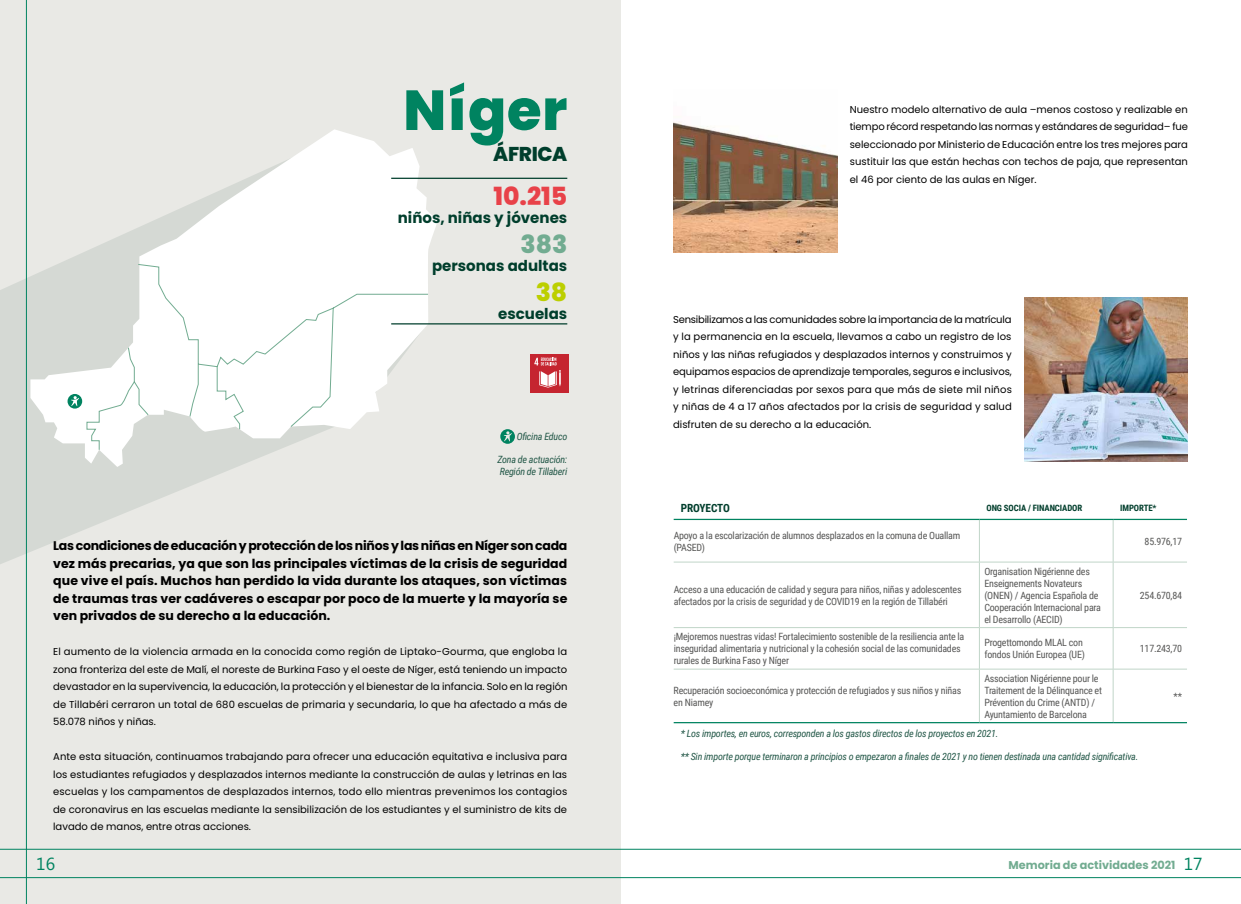
<style>
.page{position:relative;width:1241px;height:904px;background:#fff}
.page>*{position:absolute;margin:0;border:0;box-sizing:border-box;transform-origin:0 0}
.t1{font:800 56.25px "Poppins";letter-spacing:.015em;color:#008360}
.t2{font:800 25px "Poppins";color:#e84249}
.t3{font:800 25px "Poppins";color:#72ac91}
.t4{font:800 25px "Poppins";color:#bccf00}
.t5{font:800 20px "Poppins";letter-spacing:-.02em;color:#003e2c}
.t6{font:17.5px "Segoe";color:#008360}
.t7{font:700 15px "Poppins";color:#003e2c}
.t8{font:700 12.5px/17.5px "Poppins";color:#000;text-align:justify}
.t9{font:700 11.25px "Poppins";color:#72ac91}
.t10{font:700 11.25px "Roboto Condensed";letter-spacing:-.01em;color:#003e2c}
.t11{font:10px/17.5px "Poppins";color:#000;text-align:justify}
.t12{font:10px/12px "Roboto Condensed";letter-spacing:-.025em;color:#575756}
.t13{font:italic 10px/12px "Roboto Condensed";letter-spacing:-.025em;color:#225747}
.t14{font:700 8.75px "Roboto Condensed";letter-spacing:-.01em;color:#003e2c}
.s1{font-family:"Segoe";font-weight:400;font-size:17.5px;color:#008360}
</style>
<div class="page">
<div style="left:0;top:0;width:621px;height:904px;background:#e9e9e5"></div>
<svg style="left:500px;top:429px;width:15px;height:15px"></svg>
<div style="left:530px;top:354px;width:39px;height:39px;background:#c52530"></div>
<svg style="left:534px;top:357px;width:26px;height:30px"></svg>
<svg style="left:673px;top:520px;width:513px;height:204px"></svg>
<hr style="left:978px;top:520px;width:1px;height:41px;background:#c0d5c8">
<hr style="left:1112px;top:520px;width:1px;height:41px;background:#c0d5c8">
<hr style="left:673px;top:561px;width:306px;height:1px;background:#c0d5c8">
<hr style="left:979px;top:561px;width:133px;height:1px;background:#c0d5c8">
<hr style="left:978px;top:562px;width:1px;height:65px;background:#c0d5c8">
<hr style="left:1112px;top:561px;width:74px;height:1px;background:#c0d5c8">
<hr style="left:1112px;top:562px;width:1px;height:65px;background:#c0d5c8">
<hr style="left:673px;top:627px;width:306px;height:1px;background:#c0d5c8">
<hr style="left:979px;top:627px;width:133px;height:1px;background:#c0d5c8">
<hr style="left:978px;top:628px;width:1px;height:40px;background:#c0d5c8">
<hr style="left:1112px;top:627px;width:74px;height:1px;background:#c0d5c8">
<hr style="left:1112px;top:628px;width:1px;height:40px;background:#c0d5c8">
<hr style="left:673px;top:668px;width:306px;height:1px;background:#c0d5c8">
<hr style="left:979px;top:668px;width:133px;height:1px;background:#c0d5c8">
<hr style="left:978px;top:669px;width:1px;height:53px;background:#c0d5c8">
<hr style="left:1112px;top:668px;width:74px;height:1px;background:#c0d5c8">
<hr style="left:1112px;top:669px;width:1px;height:53px;background:#c0d5c8">
<hr style="left:673px;top:519px;width:306px;height:1px;background:#008360">
<hr style="left:979px;top:519px;width:133px;height:1px;background:#008360">
<hr style="left:1112px;top:519px;width:74px;height:1px;background:#008360">
<hr style="left:673px;top:722px;width:306px;height:1px;background:#008360">
<hr style="left:979px;top:722px;width:133px;height:1px;background:#008360">
<hr style="left:1112px;top:722px;width:74px;height:1px;background:#008360">
<svg style="left:0;top:140px;width:236px;height:428px;fill:#d5d9d4"></svg>
<svg style="left:30px;top:129px;width:407px;height:338px"></svg>
<svg style="left:86px;top:263px;width:343px;height:188px;background:#f4f5f4"></svg>
<hr style="left:391px;top:323px;width:176px;height:1px;background:#003e2c">
<hr style="left:391px;top:178px;width:176px;height:1px;background:#003e2c">
<img style="left:673px;top:121px;width:164px;height:132px">
<img style="left:1024px;top:298px;width:163px;height:163px">
<svg style="left:67px;top:394px;width:15px;height:14px"></svg>
<hr style="left:26px;top:0;width:1px;height:904px;background:#008360">
<hr style="left:0;top:877px;width:1240px;height:1px;background:#008360">
<hr style="left:0;top:849px;width:1240px;height:1px;background:#008360">
<h1 class="t1" style="left:403px;top:78px;width:165px">Níger</h1>
<h3 class="t5" style="left:493px;top:142px;width:75px">ÁFRICA</h3>
<h2 class="t2" style="left:493px;top:181px;width:75px">10.215</h2>
<h3 class="t7" style="left:398px;top:209px;width:171px">niños, niñas y jóvenes</h3>
<h2 class="t3" style="left:520px;top:229px;width:48px">383</h2>
<h3 class="t7" style="left:432px;top:257px;width:137px">personas adultas</h3>
<h2 class="t4" style="left:535px;top:277px;width:33px">38</h2>
<h3 class="t7" style="left:498px;top:305px;width:71px">escuelas</h3>
<p class="t13" style="left:516px;top:430px;width:52px">Oficina Educo</p>
<p class="t13" style="left:497px;top:453px;width:71px">Zona de actuación:<br>Región de Tillaberi</p>
<p class="t8" style="left:53px;top:537px;width:515px">Las condiciones de educación y protección de los niños y las niñas en Níger son cada vez más precarias, ya que son las principales víctimas de la crisis de seguridad que vive el país. Muchos han perdido la vida durante los ataques, son víctimas de traumas tras ver cadáveres o escapar por poco de la muerte y la mayoría se ven privados de su derecho a la educación.</p>
<p class="t11" style="left:53px;top:643px;width:516px">El aumento de la violencia armada en la conocida como región de Liptako-Gourma, que engloba la zona fronteriza del este de Malí, el noreste de Burkina Faso y el oeste de Níger, está teniendo un impacto devastador en la supervivencia, la educación, la protección y el bienestar de la infancia. Solo en la región de Tillabéri cerraron un total de 680 escuelas de primaria y secundaria, lo que ha afectado a más de 58.078 niños y niñas.</p>
<p class="t11" style="left:53px;top:748px;width:515px">Ante esta situación, continuamos trabajando para ofrecer una educación equitativa e inclusiva para los estudiantes refugiados y desplazados internos mediante la construcción de aulas y letrinas en las escuelas y los campamentos de desplazados internos, todo ello mientras prevenimos los contagios de coronavirus en las escuelas mediante la sensibilización de los estudiantes y el suministro de kits de lavado de manos, entre otras acciones.</p>
<p class="t11" style="left:849px;top:100px;width:339px">Nuestro modelo alternativo de aula –menos costoso y realizable en tiempo récord respetando las normas y estándares de seguridad– fue seleccionado por Ministerio de Educación entre los tres mejores para sustituir las que están hechas con techos de paja, que representan el 46 por ciento de las aulas en Níger.</p>
<p class="t11" style="left:673px;top:310px;width:340px">Sensibilizamos a las comunidades sobre la importancia de la matrícula y la permanencia en la escuela, llevamos a cabo un registro de los niños y las niñas refugiados y desplazados internos y construimos y equipamos espacios de aprendizaje temporales, seguros e inclusivos, y letrinas diferenciadas por sexos para que más de siete mil niños y niñas de 4 a 17 años afectados por la crisis de seguridad y salud disfruten de su derecho a la educación.</p>
<p class="t10" style="left:680px;top:499px;width:51px">PROYECTO</p>
<p class="t14" style="left:986px;top:501px;width:97px">ONG SOCIA / FINANCIADOR</p>
<p class="t14" style="left:1119px;top:501px;width:38px">IMPORTE*</p>
<p class="t12" style="left:673px;top:528px;width:288px">Apoyo a la escolarización de alumnos desplazados en la comuna de Ouallam (PASED)</p>
<p class="t12" style="left:1144px;top:534px;width:39px">85.976,17</p>
<p class="t12" style="left:673px;top:582px;width:289px">Acceso a una educación de calidad y segura para niños, niñas y adolescentes afectados por la crisis de seguridad y de COVID19 en la región de Tillabéri</p>
<p class="t12" style="left:984px;top:564px;width:118px">Organisation Nigérienne des<br>Enseignements Novateurs (ONEN) / Agencia Española de<br>Cooperación Internacional para el Desarrollo (AECID)</p>
<p class="t12" style="left:1139px;top:588px;width:44px">254.670,84</p>
<p class="t12" style="left:673px;top:630px;width:292px">¡Mejoremos nuestras vidas! Fortalecimiento sostenible de la resiliencia ante la inseguridad alimentaria y nutricional y la cohesión social de las comunidades rurales de Burkina Faso y Níger</p>
<p class="t12" style="left:984px;top:636px;width:102px">Progettomondo MLAL con fondos Unión Europea (UE)</p>
<p class="t12" style="left:1139px;top:642px;width:44px">117.243,70</p>
<p class="t12" style="left:673px;top:683px;width:289px">Recuperación socioeconómica y protección de refugiados y sus niños y niñas en Niamey</p>
<p class="t12" style="left:984px;top:671px;width:119px">Association Nigérienne pour le<br>Traitement de la Délinquance et<br>Prévention du Crime (ANTD) /<br>Ayuntamiento de Barcelona</p>
<p class="t12" style="left:1173px;top:689px;width:10px">**</p>
<p class="t13" style="left:680px;top:727px;width:319px">* Los importes, en euros, corresponden a los gastos directos de los proyectos en 2021.</p>
<p class="t13" style="left:680px;top:750px;width:459px">** Sin importe porque terminaron a principios o empezaron a finales de 2021 y no tienen destinada una cantidad significativa.</p>
<h3 class="t6" style="left:36px;top:851px;width:20px">16</h3>
<p class="t9" style="left:1008px;top:858px;width:196px">Memoria de actividades 2021 <span class="s1">17</span></p>
</div>
